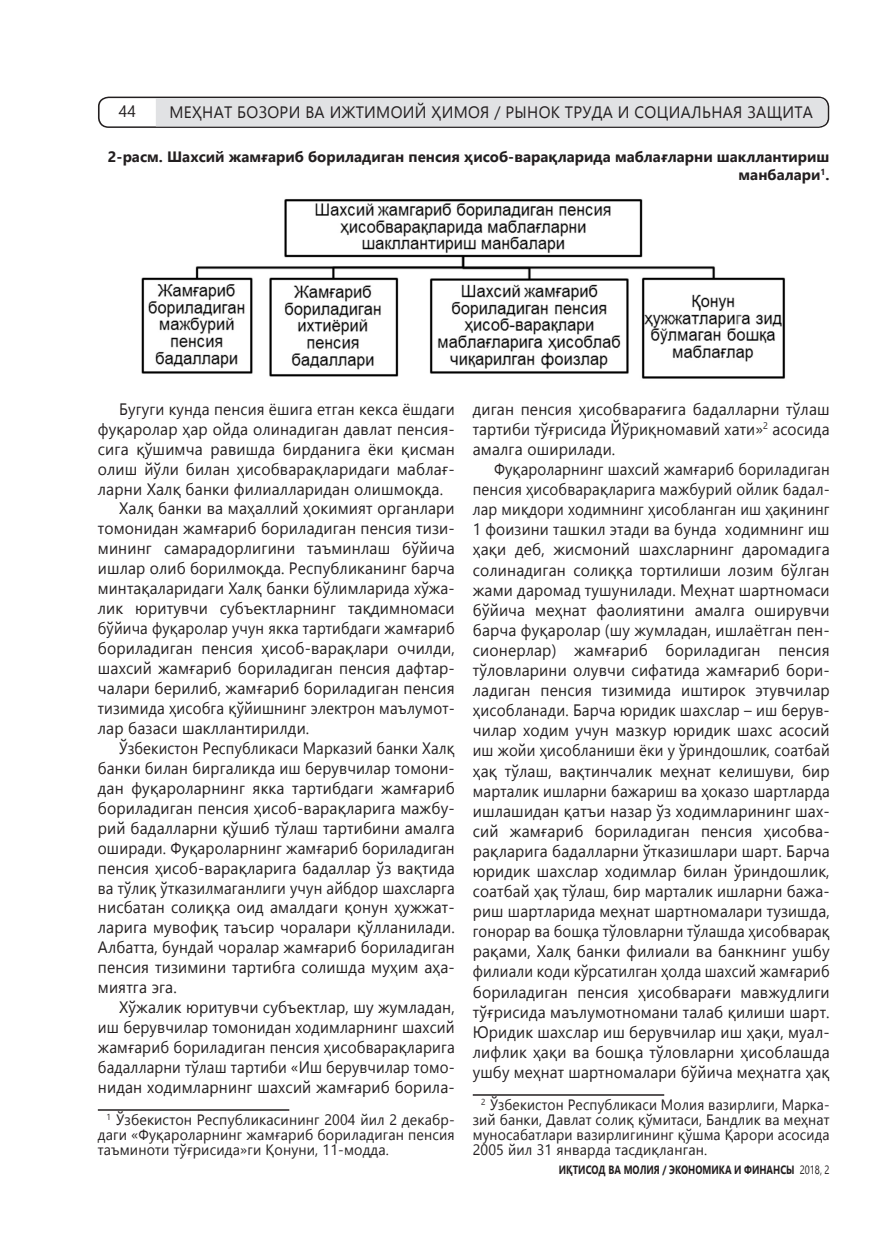
<style>
.page{position:relative;width:885px;height:1255px;background:#fff}
.page>*{position:absolute;margin:0;border:0;box-sizing:border-box;transform-origin:0 0}
.text{font:16.5px/20.1px "Segoe UI";letter-spacing:.01em;color:#231f20;scale:.91 1}
.text-2{font:16.5px/20px "Segoe UI";letter-spacing:.01em;color:#231f20;scale:.95 1}
.text-3{font:16.5px/20px "Segoe UI";letter-spacing:.01em;color:#231f20;scale:.9 1}
.text-4{font:16.5px/20px "Segoe UI";letter-spacing:.01em;color:#231f20;scale:.94 1}
.foot{font:16.5px/20.1px "Segoe UI";letter-spacing:.01em;color:#231f20;text-align:justify;scale:.95 1}
.rubrika{font:16.5px "Segoe UI";letter-spacing:.02em;color:#231f20;scale:.95 1}
.foot-2{font:15px/15px "Segoe UI";letter-spacing:.01em;color:#231f20;text-align:justify;scale:.92 1}
.foot-3{font:15px/15px "Segoe UI";letter-spacing:.01em;color:#231f20;scale:.95 1}
.table_zag{font:700 15px/18px "Segoe UI";color:#231f20;text-align:right}
.t1{font:700 12px "Segoe UI";color:#231f20;scale:.78 1}
.s1{font-weight:400}
</style>
<div class="page">
<div style="left:98px;top:97px;width:731px;height:31px;border:2px solid #231f20;border-radius:10px"></div>
<div style="left:156px;top:98px;width:671px;height:28px;background:#e1e2e4"></div>
<hr style="left:98px;top:1109px;width:191px;height:1px;background:#231f20">
<hr style="left:472px;top:1094px;width:192px;height:1px;background:#231f20">
<img style="left:141px;top:199px;width:645px;height:180px">
<p class="text-2" style="left:119px;top:100px;width:19px">44</p>
<p class="rubrika" style="left:169px;top:99px;width:679px">МЕҲНАТ БОЗОРИ ВА ИЖТИМОИЙ ҲИМОЯ / РЫ НОК ТРУДА И СОЦИАЛЬНАЯ ЗАЩИТА</p>
<p class="table_zag" style="left:108px;top:147px;width:723px">2-расм. Шахсий жамғариб бориладиган пенсия ҳисоб-варақларида маблағларни шакллантириш манбалари<sup>1</sup>.</p>
<p class="text-4" style="left:98px;top:398px;width:381px;text-indent:21px">Бугуги кунда пенсия ёшига етган кекса ёшдаги фуқаролар ҳар ойда олинадиган давлат пенсия&shy;сига қўшимча равишда бирданига ёки қисман олиш йўли билан ҳисобварақларидаги маблағ&shy;ларни Халқ банки филиалларидан олишмоқда.</p>
<p class="text-2" style="left:98px;top:498px;width:377px;text-indent:21px">Халқ банки ва маҳаллий ҳокимият органлари томонидан жамғариб бориладиган пенсия тизи&shy;мининг самарадорлигини таъминлаш бўйича ишлар олиб борилмоқда. Республиканинг барча минтақаларидаги Халқ банки бўлимларида хўжа&shy;лик юритувчи субъектларнинг тақдимномаси бўйича фуқаролар учун якка тартибдаги жамғариб бориладиган пенсия ҳисоб-варақлари очилди, шахсий жамғариб бориладиган пенсия дафтар&shy;чалари берилиб, жамғариб бориладиган пенсия тизимида ҳисобга қўйишнинг электрон маълумот&shy;лар базаси шакллантирилди. <sup>1</sup></p>
<p class="text-3" style="left:98px;top:737px;width:398px;text-indent:21px">Ўзбекистон Республикаси Марказий банки Халқ банки билан биргаликда иш берувчилар томони&shy;дан фуқароларнинг якка тартибдаги жамғариб бориладиган пенсия ҳисоб-варақларига мажбу&shy;рий бадалларни қўшиб тўлаш тартибини амалга оширади. Фуқароларнинг жамғариб бориладиган пенсия ҳисоб-варақларига бадаллар ўз вақтида ва тўлиқ ўтказилмаганлиги учун айбдор шахсларга нисбатан солиққа оид амалдаги қонун ҳужжат&shy;ларига мувофиқ таъсир чоралари қўлланилади.<br>Албатта, бундай чоралар жамғариб бориладиган пенсия тизимини тартибга солишда муҳим аҳа&shy;миятга эга.</p>
<p class="text-2" style="left:98px;top:997px;width:377px;text-align:justify;text-indent:21px">Хўжалик юритувчи субъектлар, шу жумладан, иш берувчилар томонидан ходимларнинг шахсий жамғариб бориладиган пенсия ҳисобварақларига бадалларни тўлаш тартиби «Иш берувчилар томо&shy;нидан ходимларнинг шахсий жамғариб борила-</p>
<p class="foot-3" style="left:98px;top:1111px;width:377px;text-indent:9px"><sup>1</sup> Ўзбекистон Республикасининг 2004 йил 2 декабр&shy;даги «Фуқароларнинг жамғариб бориладиган пенсия таъминоти тўғрисида»ги Қонуни, 11-модда.</p>
<p class="foot" style="left:472px;top:398px;width:377px">диган пенсия ҳисобварағига бадалларни тўлаш тартиби тўғрисида Йўриқномавий хати»<sup>2</sup> асосида амалга оширилади.</p>
<p class="text" style="left:472px;top:459px;width:394px;text-indent:21px">Фуқароларнинг шахсий жамғариб бориладиган пенсия ҳисобварақларига мажбурий ойлик бадал&shy;лар миқдори ходимнинг ҳисобланган иш ҳақининг 1 фоизини ташкил этади ва бунда ходимнинг иш ҳақи деб, жисмоний шахсларнинг даромадига солинадиган солиққа тортилиши лозим бўлган жами даромад тушунилади. Меҳнат шартномаси бўйича меҳнат фаолиятини амалга оширувчи барча фуқаролар (шу жумладан, ишлаётган пен&shy;сионерлар) жамғариб бориладиган пенсия тўловларини олувчи сифатида жамғариб бори&shy;ладиган пенсия тизимида иштирок этувчилар ҳисобланади. Барча юридик шахслар – иш берув&shy;чилар ходим учун мазкур юридик шахс асосий иш жойи ҳисобланиши ёки у ўриндошлик, соатбай ҳақ тўлаш, вақтинчалик меҳнат келишуви, бир марталик ишларни бажариш ва ҳоказо шартларда ишлашидан қатъи назар ўз ходимларининг шах&shy;сий жамғариб бориладиган пенсия ҳисобва&shy;рақларига бадалларни ўтказишлари шарт. Барча юридик шахслар ходимлар билан ўриндошлик, соатбай ҳақ тўлаш, бир марталик ишларни бажа&shy;риш шартларида меҳнат шартномалари тузишда, гонорар ва бошқа тўловларни тўлашда ҳисобварақ рақами, Халқ банки филиали ва банкнинг ушбу филиали коди кўрсатилган ҳолда шахсий жамғариб бориладиган пенсия ҳисобварағи мавжудлиги тўғрисида маълумотномани талаб қилиши шарт.<br>Юридик шахслар иш берувчилар иш ҳақи, муал&shy;лифлик ҳақи ва бошқа тўловларни ҳисоблашда ушбу меҳнат шартномалари бўйича меҳнатга ҳақ</p>
<p class="foot-2" style="left:472px;top:1096px;width:389px;text-indent:9px"><sup>2</sup> Ўзбекистон Республикаси Молия вазирлиги, Марка&shy;зий банки, Давлат солиқ қўмитаси, Бандлик ва меҳнат муносабатлари вазирлигининг қўшма Қарори асосида 2005 йил 31 январда тасдиқланган.</p>
<p class="t1" style="left:558px;top:1160px;width:349px">ИҚТИСОД ВА МОЛИЯ / ЭКОНОМИКА И ФИНАНСЫ <span class="s1">2018, 2</span></p>
</div>
